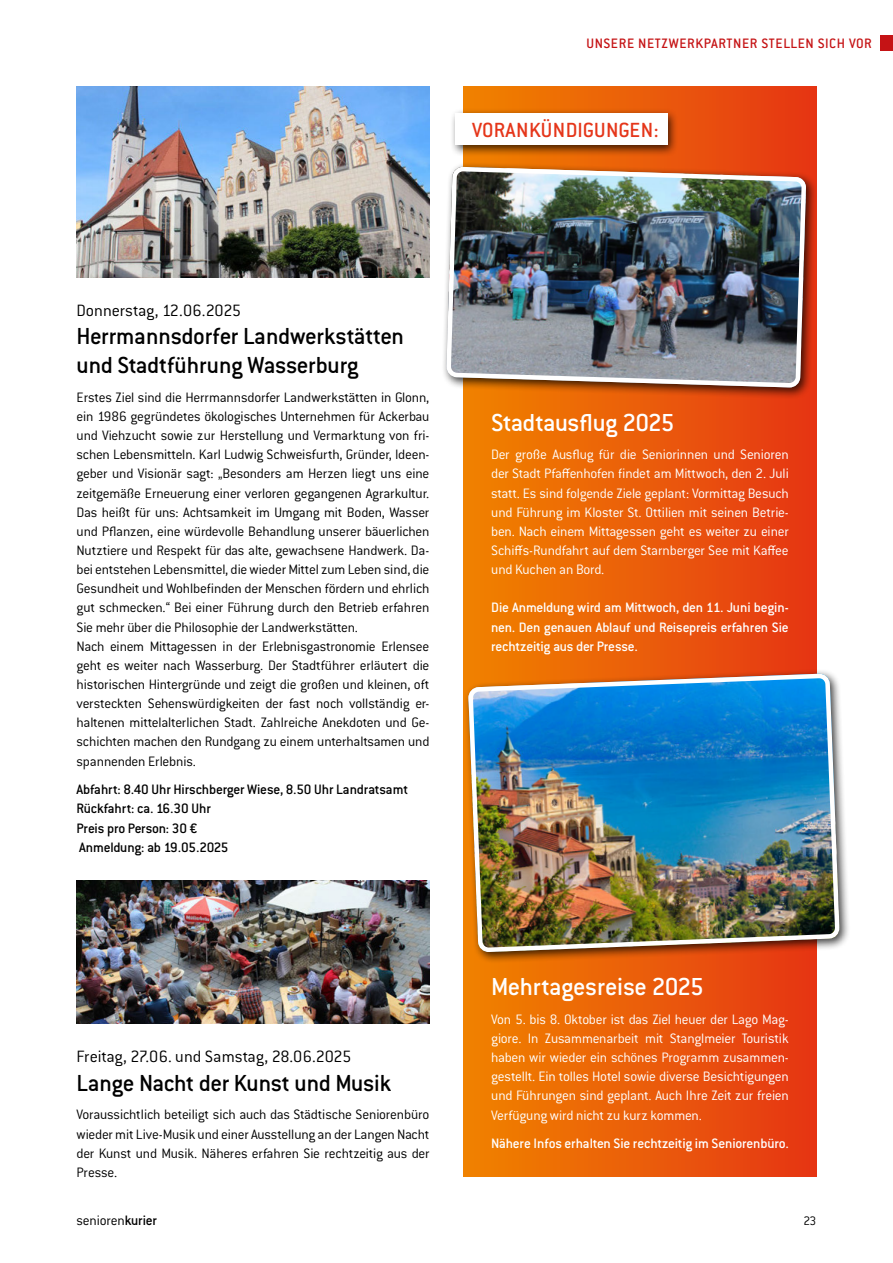
<style>
.page{position:relative;width:893px;height:1263px;background:#fff}
.page>*{position:absolute;margin:0;border:0;box-sizing:border-box;transform-origin:0 0}
.Veranstaltungen_Titel{font:500 27px "Conduit ITC Pro";letter-spacing:-.02em;color:#fff}
.Veranstaltungen_Titel-2{font:500 25.5px/28.7px "Conduit ITC Pro";letter-spacing:-.015em;color:#000}
.Veranstaltungen_Fließtext{font:500 22.5px "Conduit ITC Pro";letter-spacing:.01em;color:#e5361a}
.Datum{font:300 18px "Conduit ITC Pro";letter-spacing:-.01em;color:#000}
.Veranstaltungen_Fließtext-2{font:300 15px/19.2px "Conduit ITC Pro";letter-spacing:-.015em;color:#000;text-align:justify}
.Veranstaltungen_Fließtext-3{font:300 15px/19.2px "Conduit ITC Pro";letter-spacing:-.015em;color:#fff;text-align:justify}
.Veranstaltungen_Fließtext-4{font:500 15px/19.2px "Conduit ITC Pro";letter-spacing:-.015em;color:#fff;text-align:justify}
.Veranstaltungen_Fließtext-5{font:500 15px "Conduit ITC Pro";letter-spacing:-.015em;color:#000}
.Kapitelmarkierung{font:500 15px "Conduit ITC Pro";letter-spacing:.04em;color:#c51315}
.t1{font:300 13.5px "Conduit ITC Pro";color:#000}
.s1{font-weight:500}
</style>
<div class="page">
<svg style="left:463px;top:86px;width:353px;height:1091px;background:#ea5c09"></svg>
<img style="left:77px;top:86px;width:352px;height:191px">
<img style="left:77px;top:880px;width:352px;height:144px">
<div style="left:441px;top:161px;width:376px;height:238px;background:#000;opacity:.75"></div>
<img style="left:444px;top:164px;width:364px;height:226px">
<div style="left:463px;top:668px;width:388px;height:295px;background:#000;opacity:.75"></div>
<img style="left:468px;top:674px;width:372px;height:278px">
<img style="left:470px;top:676px;width:368px;height:275px">
<div style="left:450px;top:108px;width:228px;height:49px;background:#000;opacity:.75"></div>
<svg style="left:455px;top:114px;width:212px;height:31px"></svg>
<div style="left:880px;top:35px;width:13px;height:16px;background:#c51315"></div>
<p class="Kapitelmarkierung" style="left:586px;top:35px;width:287px">UNSERE NETZWERKPARTNER STELLEN SICH VOR</p>
<p class="Veranstaltungen_Fließtext" style="left:472px;top:117px;width:188px">VORANKÜNDIGUNGEN:</p>
<p class="Datum" style="left:77px;top:300px;width:166px">Donnerstag, 12.06.2025</p>
<p class="Veranstaltungen_Titel-2" style="left:77px;top:322px;width:329px">Herrmannsdorfer Landwerkstätten und Stadtführung Wasserburg</p>
<p class="Veranstaltungen_Fließtext-2" style="left:77px;top:388px;width:354px">Erstes Ziel sind die Herrmannsdorfer Landwerkstätten in Glonn, ein 1986 gegründetes ökologisches Unternehmen für Ackerbau und Viehzucht sowie zur Herstellung und Vermarktung von fri&shy;schen Lebensmitteln. Karl Ludwig Schweisfurth, Gründer, Ideen&shy;geber und Visionär sagt: „Besonders am Herzen liegt uns eine zeitgemäße Erneuerung einer verloren gegangenen Agrarkultur.<br>Das heißt für uns: Achtsamkeit im Umgang mit Boden, Wasser und Pflanzen, eine würdevolle Behandlung unserer bäuerlichen Nutztiere und Respekt für das alte, gewachsene Handwerk. Da&shy;bei entstehen Lebensmittel, die wieder Mittel zum Leben sind, die Gesundheit und Wohlbefinden der Menschen fördern und ehrlich gut schmecken.“ Bei einer Führung durch den Betrieb erfahren Sie mehr über die Philosophie der Landwerkstätten.</p>
<p class="Veranstaltungen_Fließtext-2" style="left:77px;top:636px;width:354px">Nach einem Mittagessen in der Erlebnisgastronomie Erlensee geht es weiter nach Wasserburg. Der Stadtführer erläutert die historischen Hintergründe und zeigt die großen und kleinen, oft versteckten Sehenswürdigkeiten der fast noch vollständig er&shy;haltenen mittelalterlichen Stadt. Zahlreiche Anekdoten und Ge&shy;schichten machen den Rundgang zu einem unterhaltsamen und spannenden Erlebnis.</p>
<p class="Veranstaltungen_Fließtext-5" style="left:77px;top:781px;width:333px">Abfahrt: 8.40 Uhr Hirschberger Wiese, 8.50 Uhr Landratsamt</p>
<p class="Veranstaltungen_Fließtext-5" style="left:77px;top:800px;width:136px">Rückfahrt: ca. 16.30 Uhr</p>
<p class="Veranstaltungen_Fließtext-5" style="left:77px;top:819px;width:122px">Preis pro Person: 30 €</p>
<p class="Veranstaltungen_Fließtext-5" style="left:79px;top:838px;width:151px">Anmeldung: ab 19.05.2025</p>
<p class="Datum" style="left:77px;top:1047px;width:276px">Freitag, 27.06. und Samstag, 28.06.2025</p>
<p class="Veranstaltungen_Titel-2" style="left:77px;top:1068px;width:316px">Lange Nacht der Kunst und Musik</p>
<p class="Veranstaltungen_Fließtext-2" style="left:77px;top:1105px;width:354px">Voraussichtlich beteiligt sich auch das Städtische Seniorenbüro wieder mit Live-Musik und einer Ausstellung an der Langen Nacht der Kunst und Musik. Näheres erfahren Sie rechtzeitig aus der Presse.</p>
<p class="Veranstaltungen_Titel" style="left:491px;top:407px;width:185px">Stadtausflug 2025</p>
<p class="Veranstaltungen_Fließtext-3" style="left:491px;top:445px;width:299px">Der große Ausflug für die Seniorinnen und Senioren der Stadt Pfaffenhofen findet am Mittwoch, den 2. Juli statt. Es sind folgende Ziele geplant: Vormittag Besuch und Führung im Kloster St. Ottilien mit seinen Betrie&shy;ben. Nach einem Mittagessen geht es weiter zu einer Schiffs-Rundfahrt auf dem Starnberger See mit Kaffee und Kuchen an Bord.</p>
<p class="Veranstaltungen_Fließtext-4" style="left:491px;top:598px;width:299px">Die Anmeldung wird am Mittwoch, den 11. Juni begin&shy;nen. Den genauen Ablauf und Reisepreis erfahren Sie rechtzeitig aus der Presse.</p>
<p class="Veranstaltungen_Titel" style="left:491px;top:971px;width:214px">Mehrtagesreise 2025</p>
<p class="Veranstaltungen_Fließtext-3" style="left:491px;top:1010px;width:299px">Von 5. bis 8. Oktober ist das Ziel heuer der Lago Mag&shy;giore. In Zusammenarbeit mit Stanglmeier Touristik haben wir wieder ein schönes Programm zusammen&shy;gestellt. Ein tolles Hotel sowie diverse Besichtigungen und Führungen sind geplant. Auch Ihre Zeit zur freien Verfügung wird nicht zu kurz kommen.</p>
<p class="Veranstaltungen_Fließtext-4" style="left:491px;top:1134px;width:299px">Nähere Infos erhalten Sie rechtzeitig im Seniorenbüro.</p>
<p class="Veranstaltungen_Fließtext-2" style="left:77px;top:1211px;width:82px">senioren<span class="s1">kurier</span></p>
<p class="t1" style="left:804px;top:1213px;width:14px">23</p>
</div>
